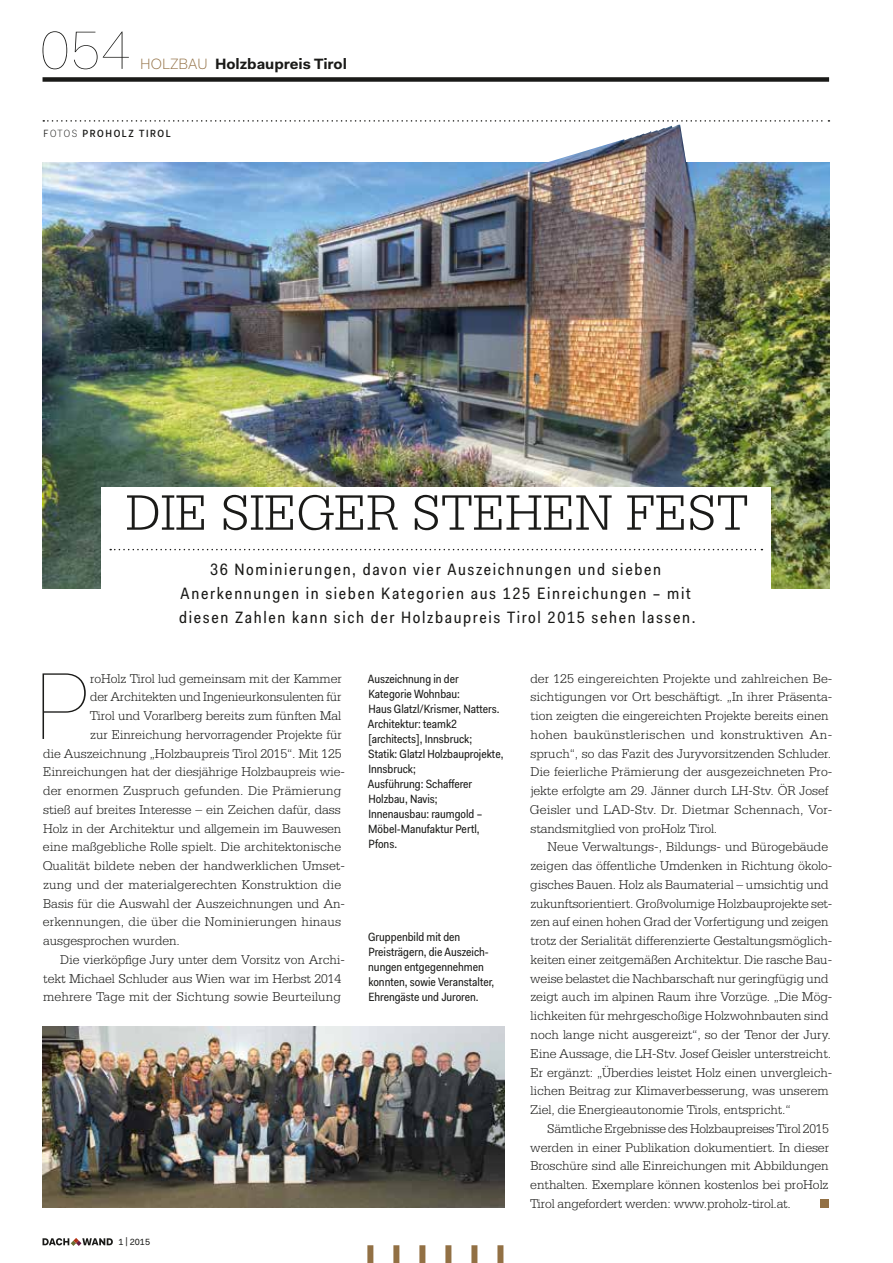
<style>
.page{position:relative;width:893px;height:1263px;background:#fff}
.page>*{position:absolute;margin:0;border:0;box-sizing:border-box;transform-origin:0 0}
.t1{font:95.25px "Fakt Pro Hair";color:#1a1a18}
.t2{font:54px "Fakt Pro Hair";color:#1a1a18}
.t3{font:300 52.5px "Serifa Std";color:#1a1a18}
.t4{font:16.5px/24px "Fakt Sm Con Pro";letter-spacing:.1em;color:#1a1a18;text-align:center}
.t5{font:700 15px "Fakt Pro";color:#1a1a18}
.t6{font:300 13.5px/18.8px "Serifa Std";letter-spacing:-.005em;color:#1a1a18}
.t7{font:12px/15px "Fakt Sm Con Pro";color:#1a1a18}
.t8{font:500 10.5px "Fakt Sm Con Pro";letter-spacing:.15em;color:#1a1a18}
.t9{font:9px "Fakt Pro";color:#1a1a18}
.s1{font-weight:300;color:#927044}
.s2{font-family:"Fakt Sm Con Pro Blond";font-weight:400}
.s3{font-weight:300}
</style>
<div class="page">
<svg style="left:43px;top:1238px;width:70px;height:8px"></svg>
<div style="left:821px;top:1199px;width:8px;height:9px;background:#927044"></div>
<svg style="left:43px;top:120px;width:786px;height:2px"></svg>
<img style="left:43px;top:162px;width:786px;height:427px">
<div style="left:101px;top:487px;width:670px;height:144px;background:#fff"></div>
<svg style="left:110px;top:549px;width:652px;height:1px"></svg>
<img style="left:43px;top:1027px;width:461px;height:181px">
<img style="left:469px;top:125px;width:221px;height:61px">
<div style="left:43px;top:77px;width:786px;height:5px;background:#1a1a18"></div>
<div style="left:367px;top:1245px;width:6px;height:18px;background:#927044"></div>
<div style="left:393px;top:1245px;width:6px;height:18px;background:#927044"></div>
<div style="left:419px;top:1245px;width:6px;height:18px;background:#927044"></div>
<div style="left:445px;top:1245px;width:6px;height:18px;background:#927044"></div>
<div style="left:471px;top:1245px;width:6px;height:18px;background:#927044"></div>
<div style="left:497px;top:1245px;width:6px;height:18px;background:#927044"></div>
<h2 class="t2" style="left:40px;top:14px;width:93px">054</h2>
<p class="t5" style="left:140px;top:54px;width:208px"><span class="s1">HOLZBAU</span> Holzbaupreis Tirol</p>
<p class="t8" style="left:44px;top:126px;width:129px"><span class="s2">F</span><span class="s3">OTOS</span> PROHOLZ TIROL</p>
<h3 class="t3" style="left:126px;top:483px;width:624px">DIE SIEGER STEHEN FEST</h3>
<p class="t4" style="left:179px;top:557px;width:518px">36 Nominierungen, davon vier Auszeichnungen und sieben<br>Anerkennungen in sieben Kategorien aus 125 Einreichungen – mit diesen Zahlen kann sich der Holzbaupreis Tirol 2015 sehen lassen.</p>
<h1 class="t1" style="left:33px;top:642px;width:59px">P</h1>
<p class="t6" style="left:90px;top:669px;width:253px">roHolz Tirol lud gemeinsam mit der Kammer</p>
<p class="t6" style="left:90px;top:688px;width:253px">der Architekten und Ingenieurkonsulenten für</p>
<p class="t6" style="left:90px;top:706px;width:253px">Tirol und Vorarlberg bereits zum fünften Mal</p>
<p class="t6" style="left:90px;top:725px;width:253px">zur Einreichung hervorragender Projekte für</p>
<p class="t6" style="left:43px;top:744px;width:300px">die Auszeichnung „Holzbaupreis Tirol 2015“. Mit 125</p>
<p class="t6" style="left:43px;top:763px;width:303px">Einreichungen hat der diesjährige Holzbaupreis wie-</p>
<p class="t6" style="left:43px;top:781px;width:300px">der enormen Zuspruch gefunden. Die Prämierung</p>
<p class="t6" style="left:43px;top:800px;width:299px">stieß auf breites Interesse – ein Zeichen dafür, dass</p>
<p class="t6" style="left:43px;top:819px;width:300px">Holz in der Architektur und allgemein im Bauwesen</p>
<p class="t6" style="left:43px;top:838px;width:300px">eine maßgebliche Rolle spielt. Die architektonische</p>
<p class="t6" style="left:43px;top:856px;width:304px">Qualität bildete neben der handwerklichen Umset-</p>
<p class="t6" style="left:43px;top:875px;width:300px">zung und der materialgerechten Konstruktion die</p>
<p class="t6" style="left:43px;top:894px;width:303px">Basis für die Auswahl der Auszeichnungen und An-</p>
<p class="t6" style="left:43px;top:913px;width:300px">erkennungen, die über die Nominierungen hinaus</p>
<p class="t6" style="left:43px;top:931px;width:138px">ausgesprochen wurden.</p>
<p class="t6" style="left:60px;top:950px;width:286px">Die vierköpfige Jury unter dem Vorsitz von Archi-</p>
<p class="t6" style="left:43px;top:969px;width:299px">tekt Michael Schluder aus Wien war im Herbst 2014</p>
<p class="t6" style="left:43px;top:988px;width:299px">mehrere Tage mit der Sichtung sowie Beurteilung</p>
<p class="t7" style="left:368px;top:671px;width:137px">Auszeichnung in der<br>Kategorie Wohnbau:<br>Haus Glatzl/Krismer, Natters.<br>Architektur: teamk2 [architects], Innsbruck;<br>Statik: Glatzl Holzbauprojekte,<br>Innsbruck;<br>Ausführung: Schafferer<br>Holzbau, Navis;<br>Innenausbau: raumgold –<br>Möbel-Manufaktur Pertl,<br>Pfons.</p>
<p class="t7" style="left:368px;top:930px;width:128px">Gruppenbild mit den<br>Preisträgern, die Auszeich&shy;nungen entgegennehmen konnten, sowie Veranstalter,<br>Ehrengäste und Juroren.</p>
<p class="t9" style="left:119px;top:1236px;width:33px">1 | 2015</p>
<p class="t6" style="left:530px;top:669px;width:304px">der 125 eingereichten Projekte und zahlreichen Be&shy;sichtigungen vor Ort beschäftigt. „In ihrer Präsenta&shy;tion zeigten die eingereichten Projekte bereits einen hohen baukünstlerischen und konstruktiven An&shy;spruch“, so das Fazit des Juryvorsitzenden Schluder.<br>Die feierliche Prämierung der ausgezeichneten Pro&shy;jekte erfolgte am 29. Jänner durch LH-Stv. ÖR Josef Geisler und LAD-Stv. Dr. Dietmar Schennach, Vor&shy;standsmitglied von proHolz Tirol.</p>
<p class="t6" style="left:530px;top:838px;width:304px;text-indent:17px">Neue Verwaltungs-, Bildungs- und Bürogebäude zeigen das öffentliche Umdenken in Richtung ökolo&shy;gisches Bauen. Holz als Baumaterial – umsichtig und zukunftsorientiert. Großvolumige Holzbauprojekte set&shy;zen auf einen hohen Grad der Vorfertigung und zeigen trotz der Serialität differenzierte Gestaltungsmöglich&shy;keiten einer zeitgemäßen Architektur. Die rasche Bau&shy;weise belastet die Nachbarschaft nur geringfügig und zeigt auch im alpinen Raum ihre Vorzüge. „Die Mög&shy;lichkeiten für mehrgeschoßige Holzwohnbauten sind noch lange nicht ausgereizt“, so der Tenor der Jury.<br>Eine Aussage, die LH-Stv. Josef Geisler unterstreicht.<br>Er ergänzt: „Überdies leistet Holz einen unvergleich&shy;lichen Beitrag zur Klimaverbesserung, was unserem Ziel, die Energieautonomie Tirols, entspricht.“</p>
<p class="t6" style="left:530px;top:1119px;width:301px;text-align:justify;text-indent:17px">Sämtliche Ergebnisse des Holzbaupreises Tirol 2015 werden in einer Publikation dokumentiert. In dieser Broschüre sind alle Einreichungen mit Abbildungen enthalten. Exemplare können kostenlos bei proHolz Tirol angefordert werden: www.proholz-tirol.at.</p>
</div>
